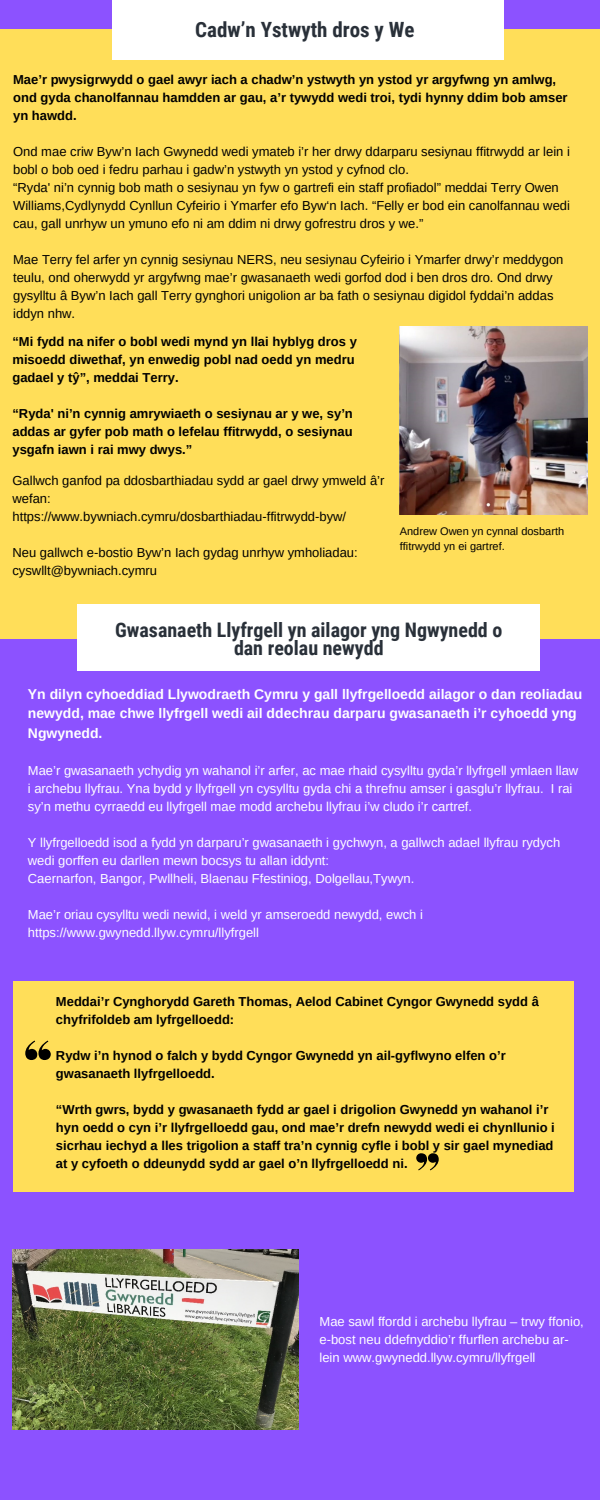
<style>
.page{position:relative;width:600px;height:1500px;background:#8c52ff}
.page>*{position:absolute;margin:0;border:0;box-sizing:border-box;transform-origin:0 0}
.t1{font:700 21px "Roboto Condensed";color:#293039}
.t2{font:700 20px/18px "Roboto Condensed";color:#293039;text-align:center}
.t3{font:700 14px/19.5px "Arimo";color:#fff}
.t4{font:700 13px/18px "Arimo";color:#000}
.t5{font:13px/18px "Arimo";color:#000}
.t6{font:13px/18px "Arimo";color:#fff}
.t7{font:11px/15px "Arimo";color:#000}
</style>
<div class="page">
<div style="left:0;top:30px;width:600px;height:609px;background:#ffde59"></div>
<div style="left:13px;top:981px;width:561px;height:210px;background:#ffde59"></div>
<div style="left:78px;top:605px;width:462px;height:66px;background:#fff"></div>
<div style="left:113px;top:0;width:391px;height:60px;background:#fff"></div>
<svg style="left:25px;top:1041px;width:26px;height:19px"></svg>
<svg style="left:416px;top:1153px;width:23px;height:17px"></svg>
<img style="left:400px;top:327px;width:187px;height:187px">
<img style="left:12px;top:1249px;width:286px;height:180px">
<h1 class="t1" style="left:195px;top:17px;width:221px">Cadw’n Ystwyth dros y We</h1>
<p class="t4" style="left:13px;top:70px;width:556px">Mae’r pwysigrwydd o gael awyr iach a chadw’n ystwyth yn ystod yr argyfwng yn amlwg, ond gyda chanolfannau hamdden ar gau, a’r tywydd wedi troi, tydi hynny ddim bob amser yn hawdd.</p>
<p class="t5" style="left:13px;top:142px;width:558px">Ond mae criw Byw’n Iach Gwynedd wedi ymateb i’r her drwy ddarparu sesiynau ffitrwydd ar lein i bobl o bob oed i fedru parhau i gadw’n ystwyth yn ystod y cyfnod clo.<br>“Ryda' ni’n cynnig bob math o sesiynau yn fyw o gartrefi ein staff profiadol” meddai Terry Owen Williams,Cydlynydd Cynllun Cyfeirio i Ymarfer efo Byw‘n Iach. “Felly er bod ein canolfannau wedi cau, gall unrhyw un ymuno efo ni am ddim ni drwy gofrestru dros y we.”</p>
<p class="t5" style="left:13px;top:250px;width:552px">Mae Terry fel arfer yn cynnig sesiynau NERS, neu sesiynau Cyfeirio i Ymarfer drwy’r meddygon teulu, ond oherwydd yr argyfwng mae’r gwasanaeth wedi gorfod dod i ben dros dro. Ond drwy gysylltu â Byw’n Iach gall Terry gynghori unigolion ar ba fath o sesiynau digidol fyddai’n addas iddyn nhw.</p>
<p class="t4" style="left:12px;top:333px;width:346px">“Mi fydd na nifer o bobl wedi mynd yn llai hyblyg dros y misoedd diwethaf, yn enwedig pobl nad oedd yn medru gadael y tŷ”, meddai Terry.</p>
<p class="t4" style="left:12px;top:405px;width:342px;text-align:justify">“Ryda' ni’n cynnig amrywiaeth o sesiynau ar y we, sy’n addas ar gyfer pob math o lefelau ffitrwydd, o sesiynau ysgafn iawn i rai mwy dwys.”</p>
<p class="t5" style="left:12px;top:471px;width:374px">Gallwch ganfod pa ddosbarthiadau sydd ar gael drwy ymweld â’r wefan: https://www.bywniach.cymru/dosbarthiadau-ffitrwydd-byw/</p>
<p class="t5" style="left:12px;top:543px;width:347px">Neu gallwch e-bostio Byw’n Iach gydag unrhyw ymholiadau: cyswllt@bywniach.cymru</p>
<p class="t7" style="left:400px;top:524px;width:166px">Andrew Owen yn cynnal dosbarth ffitrwydd yn ei gartref.</p>
<h2 class="t2" style="left:115px;top:621px;width:389px">Gwasanaeth Llyfrgell yn ailagor yng Ngwynedd o dan reolau newydd</h2>
<p class="t3" style="left:28px;top:684px;width:556px">Yn dilyn cyhoeddiad Llywodraeth Cymru y gall llyfrgelloedd ailagor o dan reoliadau newydd, mae chwe llyfrgell wedi ail ddechrau darparu gwasanaeth i’r cyhoedd yng<br>Ngwynedd.</p>
<p class="t6" style="left:28px;top:761px;width:552px">Mae’r gwasanaeth ychydig yn wahanol i’r arfer, ac mae rhaid cysylltu gyda’r llyfrgell ymlaen llaw i archebu llyfrau. Yna bydd y llyfrgell yn cysylltu gyda chi a threfnu amser i gasglu’r llyfrau. I rai sy’n methu cyrraedd eu llyfrgell mae modd archebu llyfrau i’w cludo i’r cartref.</p>
<p class="t6" style="left:28px;top:833px;width:534px">Y llyfrgelloedd isod a fydd yn darparu’r gwasanaeth i gychwyn, a gallwch adael llyfrau rydych wedi gorffen eu darllen mewn bocsys tu allan iddynt:<br>Caernarfon, Bangor, Pwllheli, Blaenau Ffestiniog, Dolgellau,Tywyn.</p>
<p class="t6" style="left:28px;top:905px;width:397px">Mae’r oriau cysylltu wedi newid, i weld yr amseroedd newydd, ewch i https://www.gwynedd.llyw.cymru/llyfrgell</p>
<p class="t4" style="left:56px;top:992px;width:485px">Meddai’r Cynghorydd Gareth Thomas, Aelod Cabinet Cyngor Gwynedd sydd â chyfrifoldeb am lyfrgelloedd:</p>
<p class="t4" style="left:56px;top:1046px;width:451px">Rydw i’n hynod o falch y bydd Cyngor Gwynedd yn ail-gyflwyno elfen o’r gwasanaeth llyfrgelloedd.</p>
<p class="t4" style="left:56px;top:1100px;width:500px">“Wrth gwrs, bydd y gwasanaeth fydd ar gael i drigolion Gwynedd yn wahanol i’r hyn oedd o cyn i’r llyfrgelloedd gau, ond mae’r drefn newydd wedi ei chynllunio i sicrhau iechyd a lles trigolion a staff tra’n cynnig cyfle i bobl y sir gael mynediad at y cyfoeth o ddeunydd sydd ar gael o’n llyfrgelloedd ni.</p>
<p class="t6" style="left:320px;top:1312px;width:266px">Mae sawl ffordd i archebu llyfrau – trwy ffonio, e-bost neu ddefnyddio’r ffurflen archebu ar&shy;lein www.gwynedd.llyw.cymru/llyfrgell</p>
</div>
